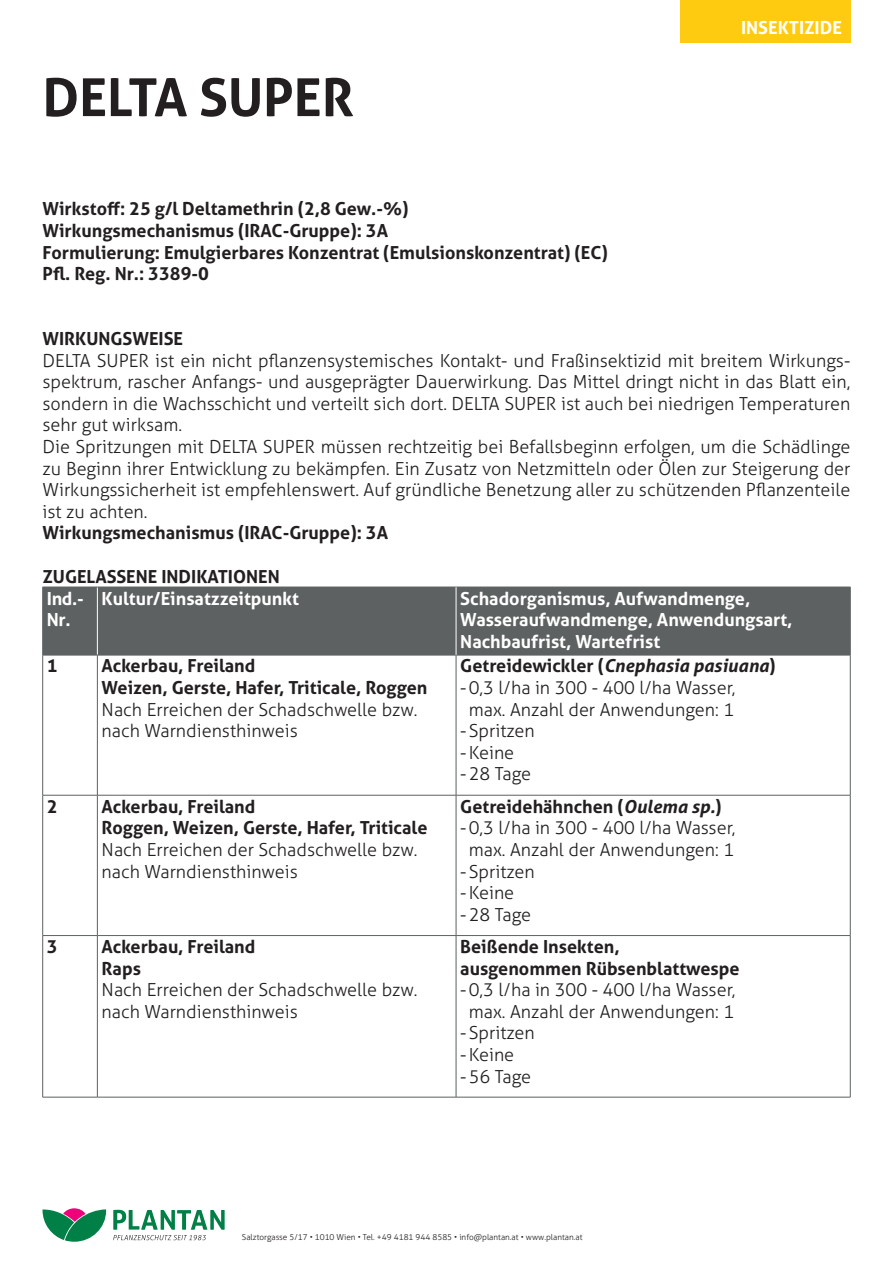
<style>
.page{position:relative;width:893px;height:1263px;background:#fff}
.page>*{position:absolute;margin:0;border:0;box-sizing:border-box;transform-origin:0 0}
.t1{font:700 52.5px "Aller";color:#231f20}
.t2{font:300 18px/21.6px "Aller";color:#231f20}
.t3{font:700 18px/21.6px "Aller";color:#231f20}
.t4{font:700 18px/21.6px "Aller";color:#fff}
.t5{font:300 8.25px "Aller";color:#231f20}
.s1{font-style:italic}
</style>
<div class="page">
<div style="left:680px;top:0;width:170px;height:43px;background:#fecb10"></div>
<svg style="left:43px;top:1208px;width:63px;height:34px"></svg>
<svg style="left:113px;top:1210px;width:112px;height:30px"></svg>
<div style="left:43px;top:588px;width:807px;height:67px;background:#5d6161"></div>
<hr style="left:97px;top:587px;width:1px;height:68px;background:#fff">
<hr style="left:43px;top:795px;width:54px;height:1px;background:#5d6161">
<hr style="left:97px;top:795px;width:359px;height:1px;background:#5d6161">
<hr style="left:456px;top:795px;width:394px;height:1px;background:#5d6161">
<hr style="left:43px;top:935px;width:54px;height:1px;background:#5d6161">
<hr style="left:97px;top:935px;width:359px;height:1px;background:#5d6161">
<hr style="left:456px;top:935px;width:394px;height:1px;background:#5d6161">
<hr style="left:43px;top:1097px;width:54px;height:1px;background:#5d6161">
<hr style="left:97px;top:1097px;width:359px;height:1px;background:#5d6161">
<hr style="left:456px;top:1097px;width:394px;height:1px;background:#5d6161">
<hr style="left:43px;top:587px;width:54px;height:1px;background:#5d6161">
<hr style="left:42px;top:587px;width:1px;height:68px;background:#5d6161">
<hr style="left:97px;top:587px;width:359px;height:1px;background:#5d6161">
<hr style="left:456px;top:587px;width:394px;height:1px;background:#5d6161">
<hr style="left:850px;top:587px;width:1px;height:68px;background:#5d6161">
<hr style="left:42px;top:655px;width:1px;height:140px;background:#5d6161">
<hr style="left:850px;top:655px;width:1px;height:140px;background:#5d6161">
<hr style="left:42px;top:795px;width:1px;height:140px;background:#5d6161">
<hr style="left:850px;top:795px;width:1px;height:140px;background:#5d6161">
<hr style="left:42px;top:936px;width:1px;height:161px;background:#5d6161">
<hr style="left:850px;top:936px;width:1px;height:161px;background:#5d6161">
<hr style="left:43px;top:655px;width:54px;height:1px;background:#5d6161">
<hr style="left:97px;top:655px;width:359px;height:1px;background:#5d6161">
<hr style="left:97px;top:655px;width:1px;height:140px;background:#5d6161">
<hr style="left:456px;top:655px;width:394px;height:1px;background:#5d6161">
<hr style="left:456px;top:655px;width:1px;height:140px;background:#5d6161">
<hr style="left:97px;top:795px;width:1px;height:140px;background:#5d6161">
<hr style="left:456px;top:795px;width:1px;height:140px;background:#5d6161">
<hr style="left:97px;top:936px;width:1px;height:161px;background:#5d6161">
<hr style="left:456px;top:936px;width:1px;height:161px;background:#5d6161">
<hr style="left:456px;top:587px;width:1px;height:68px;background:#fff">
<p class="t1" style="left:43px;top:65px;width:313px">DELTA SUPER</p>
<p class="t3" style="left:43px;top:198px;width:367px">Wirkstoff: 25 g/l Deltamethrin (2,8 Gew.-%)</p>
<p class="t3" style="left:43px;top:220px;width:347px">Wirkungsmechanismus (IRAC-Gruppe): 3A</p>
<p class="t3" style="left:43px;top:241px;width:567px">Formulierung: Emulgierbares Konzentrat (Emulsionskonzentrat) (EC)</p>
<p class="t3" style="left:43px;top:263px;width:168px">Pfl. Reg. Nr.: 3389-0</p>
<p class="t4" style="left:741px;top:17px;width:102px">INSEKTIZIDE</p>
<p class="t3" style="left:43px;top:328px;width:142px">WIRKUNGSWEISE</p>
<p class="t2" style="left:43px;top:349px;width:809px;text-align:justify">DELTA SUPER ist ein nicht pflanzensystemisches Kontakt- und Fraßinsektizid mit breitem Wirkungs&shy;spektrum, rascher Anfangs- und ausgeprägter Dauerwirkung. Das Mittel dringt nicht in das Blatt ein, sondern in die Wachsschicht und verteilt sich dort. DELTA SUPER ist auch bei niedrigen Temperaturen sehr gut wirksam.</p>
<p class="t2" style="left:43px;top:436px;width:809px;text-align:justify">Die Spritzungen mit DELTA SUPER müssen rechtzeitig bei Befallsbeginn erfolgen, um die Schädlinge zu Beginn ihrer Entwicklung zu bekämpfen. Ein Zusatz von Netzmitteln oder Ölen zur Steigerung der Wirkungssicherheit ist empfehlenswert. Auf gründliche Benetzung aller zu schützenden Pflanzenteile ist zu achten.</p>
<p class="t3" style="left:43px;top:522px;width:347px">Wirkungsmechanismus (IRAC-Gruppe): 3A</p>
<p class="t3" style="left:43px;top:565px;width:239px">ZUGELASSENE INDIKATIONEN</p>
<p class="t4" style="left:47px;top:587px;width:38px">Ind.-<br>Nr.</p>
<p class="t4" style="left:102px;top:587px;width:199px">Kultur/Einsatzzeitpunkt</p>
<p class="t4" style="left:460px;top:587px;width:334px">Schadorganismus, Aufwandmenge,<br>Wasseraufwandmenge, Anwendungsart,<br>Nachbaufrist, Wartefrist</p>
<p class="t3" style="left:47px;top:655px;width:12px">1</p>
<p class="t3" style="left:102px;top:655px;width:327px">Ackerbau, Freiland<br>Weizen, Gerste, Hafer, Triticale, Roggen</p>
<p class="t2" style="left:102px;top:698px;width:317px">Nach Erreichen der Schadschwelle bzw. nach Warndiensthinweis</p>
<p class="t3" style="left:460px;top:655px;width:317px">Getreidewickler (<span class="s1">Cnephasia pasiuana</span>)</p>
<p class="t2" style="left:460px;top:677px;width:277px;text-align:center">-0,3 l/ha in 300 - 400 l/ha Wasser, max. Anzahl der Anwendungen: 1</p>
<p class="t2" style="left:460px;top:720px;width:76px">-Spritzen</p>
<p class="t2" style="left:460px;top:742px;width:55px">-Keine</p>
<p class="t2" style="left:460px;top:763px;width:72px">-28 Tage</p>
<p class="t3" style="left:47px;top:795px;width:12px">2</p>
<p class="t3" style="left:102px;top:795px;width:327px">Ackerbau, Freiland<br>Roggen, Weizen, Gerste, Hafer, Triticale</p>
<p class="t2" style="left:102px;top:839px;width:317px">Nach Erreichen der Schadschwelle bzw. nach Warndiensthinweis</p>
<p class="t3" style="left:47px;top:936px;width:12px">3</p>
<p class="t3" style="left:102px;top:936px;width:155px">Ackerbau, Freiland<br>Raps</p>
<p class="t2" style="left:102px;top:979px;width:317px">Nach Erreichen der Schadschwelle bzw. nach Warndiensthinweis</p>
<p class="t3" style="left:460px;top:795px;width:263px">Getreidehähnchen (<span class="s1">Oulema sp.</span>)</p>
<p class="t2" style="left:460px;top:817px;width:277px;text-align:center">-0,3 l/ha in 300 - 400 l/ha Wasser, max. Anzahl der Anwendungen: 1</p>
<p class="t2" style="left:460px;top:860px;width:76px">-Spritzen</p>
<p class="t2" style="left:460px;top:882px;width:55px">-Keine</p>
<p class="t2" style="left:460px;top:903px;width:72px">-28 Tage</p>
<p class="t3" style="left:460px;top:936px;width:161px">Beißende Insekten,</p>
<p class="t3" style="left:460px;top:957px;width:281px">ausgenommen Rübsenblattwespe</p>
<p class="t2" style="left:460px;top:979px;width:277px;text-align:center">-0,3 l/ha in 300 - 400 l/ha Wasser, max. Anzahl der Anwendungen: 1</p>
<p class="t2" style="left:460px;top:1022px;width:76px">-Spritzen</p>
<p class="t2" style="left:460px;top:1044px;width:55px">-Keine</p>
<p class="t2" style="left:460px;top:1065px;width:72px">-56 Tage</p>
<p class="t5" style="left:242px;top:1232px;width:342px">Salztorgasse 5/17 • 1010 Wien • Tel. +49 4181 944 8585 • info@plantan.at • www.plantan.at</p>
</div>
